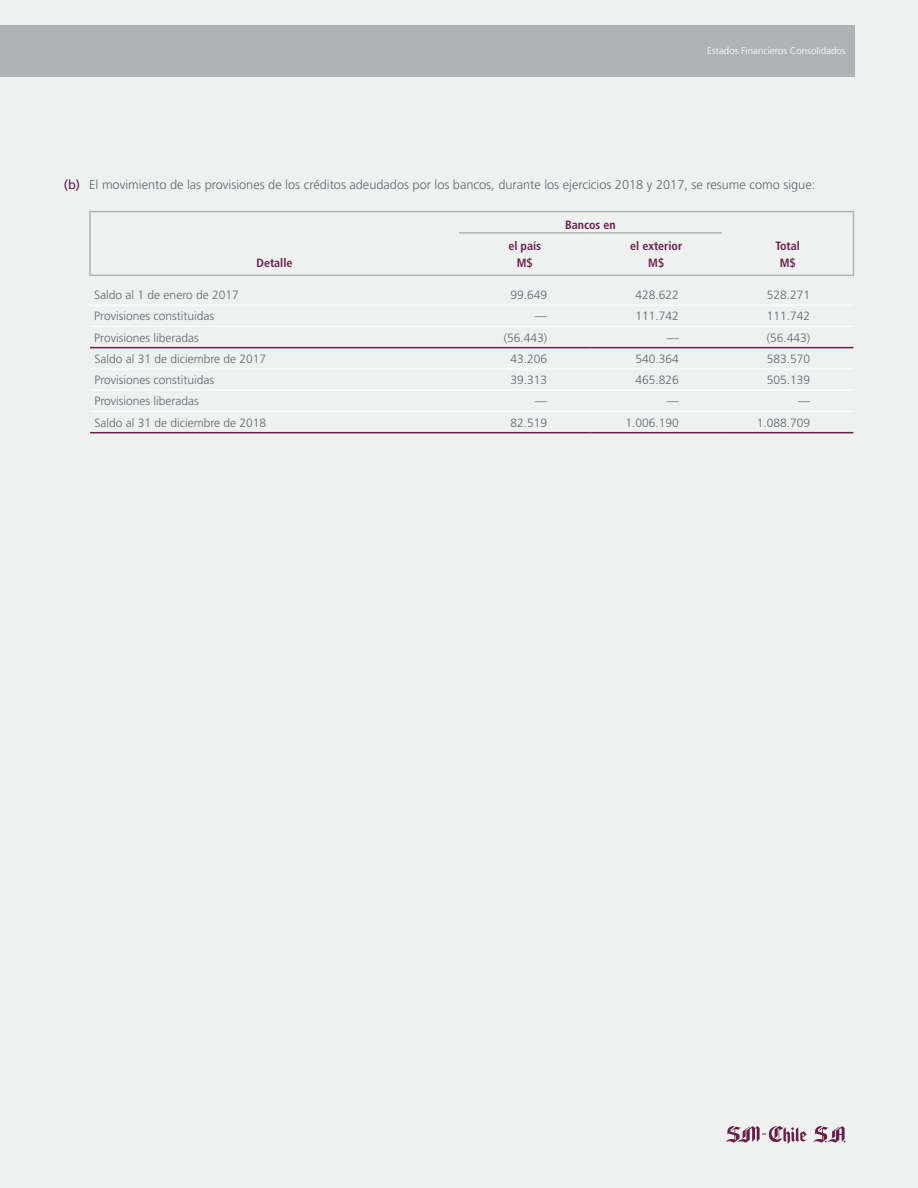
<style>
.page{position:relative;width:918px;height:1188px;background:#eff0f0}
.page>*{position:absolute;margin:0;border:0;box-sizing:border-box;transform-origin:0 0}
.t1{font:300 12.75px "Frutiger LT Std";color:#61676d}
.t2{font:300 12px "Frutiger LT Std";color:#61676d}
.t3{font:700 condensed 12px "Frutiger LT Std";color:#652049}
.t4{font:300 9.75px "Frutiger LT Std";color:#fff}
.s1{font-weight:400;color:#652049}
</style>
<div class="page">
<div style="left:0;top:26px;width:854px;height:51px;background:#b0b3b6"></div>
<svg style="left:725px;top:1126px;width:121px;height:18px"></svg>
<hr style="left:90px;top:305px;width:369px;height:1px;background:#fff">
<hr style="left:459px;top:305px;width:131px;height:1px;background:#fff">
<hr style="left:590px;top:305px;width:132px;height:1px;background:#fff">
<hr style="left:722px;top:305px;width:131px;height:1px;background:#fff">
<hr style="left:90px;top:326px;width:369px;height:1px;background:#fff">
<hr style="left:459px;top:326px;width:131px;height:1px;background:#fff">
<hr style="left:590px;top:326px;width:132px;height:1px;background:#fff">
<hr style="left:722px;top:326px;width:131px;height:1px;background:#fff">
<hr style="left:90px;top:369px;width:369px;height:1px;background:#fff">
<hr style="left:459px;top:369px;width:131px;height:1px;background:#fff">
<hr style="left:590px;top:369px;width:132px;height:1px;background:#fff">
<hr style="left:722px;top:369px;width:131px;height:1px;background:#fff">
<hr style="left:90px;top:390px;width:369px;height:1px;background:#fff">
<hr style="left:459px;top:390px;width:131px;height:1px;background:#fff">
<hr style="left:590px;top:390px;width:132px;height:1px;background:#fff">
<hr style="left:722px;top:390px;width:131px;height:1px;background:#fff">
<hr style="left:90px;top:411px;width:369px;height:1px;background:#fff">
<hr style="left:459px;top:411px;width:131px;height:1px;background:#fff">
<hr style="left:590px;top:411px;width:132px;height:1px;background:#fff">
<hr style="left:722px;top:411px;width:131px;height:1px;background:#fff">
<hr style="left:459px;top:232px;width:131px;height:2px;background:#b0b3b6">
<hr style="left:590px;top:232px;width:132px;height:2px;background:#b0b3b6">
<hr style="left:90px;top:347px;width:369px;height:1px;background:#652049">
<hr style="left:459px;top:347px;width:131px;height:1px;background:#652049">
<hr style="left:590px;top:347px;width:132px;height:1px;background:#652049">
<hr style="left:722px;top:347px;width:131px;height:1px;background:#652049">
<hr style="left:90px;top:432px;width:369px;height:1px;background:#652049">
<hr style="left:459px;top:432px;width:131px;height:1px;background:#652049">
<hr style="left:590px;top:432px;width:132px;height:1px;background:#652049">
<hr style="left:722px;top:432px;width:131px;height:1px;background:#652049">
<hr style="left:89px;top:211px;width:370px;height:1px;background:#b0b3b6">
<hr style="left:89px;top:212px;width:2px;height:21px;background:#b0b3b6">
<hr style="left:459px;top:211px;width:131px;height:1px;background:#b0b3b6">
<hr style="left:590px;top:211px;width:132px;height:1px;background:#b0b3b6">
<hr style="left:722px;top:211px;width:132px;height:1px;background:#b0b3b6">
<hr style="left:89px;top:233px;width:2px;height:21px;background:#b0b3b6">
<hr style="left:89px;top:254px;width:2px;height:21px;background:#b0b3b6">
<svg style="left:853px;top:212px;width:1px;height:63px"></svg>
<hr style="left:89px;top:275px;width:370px;height:1px;background:#b0b3b6">
<hr style="left:459px;top:275px;width:131px;height:1px;background:#b0b3b6">
<hr style="left:590px;top:275px;width:132px;height:1px;background:#b0b3b6">
<hr style="left:722px;top:275px;width:132px;height:1px;background:#b0b3b6">
<p class="t4" style="left:707px;top:45px;width:140px">Estados Financieros Consolidados</p>
<p class="t1" style="left:64px;top:177px;width:753px"><span class="s1">(b)</span> El movimiento de las provisiones de los créditos adeudados por los bancos, durante los ejercicios 2018 y 2017, se resume como sigue:</p>
<p class="t3" style="left:565px;top:217px;width:52px">Bancos en</p>
<p class="t3" style="left:508px;top:239px;width:34px">el país</p>
<p class="t3" style="left:630px;top:239px;width:54px">el exterior</p>
<p class="t3" style="left:775px;top:239px;width:26px">Total</p>
<p class="t3" style="left:257px;top:256px;width:38px">Detalle</p>
<p class="t3" style="left:517px;top:256px;width:18px">M$</p>
<p class="t3" style="left:648px;top:256px;width:18px">M$</p>
<p class="t3" style="left:780px;top:256px;width:18px">M$</p>
<p class="t2" style="left:94px;top:288px;width:146px">Saldo al 1 de enero de 2017</p>
<p class="t2" style="left:511px;top:288px;width:38px">99.649</p>
<p class="t2" style="left:635px;top:288px;width:45px">428.622</p>
<p class="t2" style="left:767px;top:288px;width:45px">528.271</p>
<p class="t2" style="left:94px;top:309px;width:121px">Provisiones constituidas</p>
<p class="t2" style="left:535px;top:309px;width:13px">—</p>
<p class="t2" style="left:635px;top:309px;width:45px">111.742</p>
<p class="t2" style="left:767px;top:309px;width:45px">111.742</p>
<p class="t2" style="left:94px;top:331px;width:106px">Provisiones liberadas</p>
<p class="t2" style="left:504px;top:331px;width:45px">(56.443)</p>
<p class="t2" style="left:667px;top:331px;width:13px">—</p>
<p class="t2" style="left:767px;top:331px;width:45px">(56.443)</p>
<p class="t2" style="left:94px;top:352px;width:173px">Saldo al 31 de diciembre de 2017</p>
<p class="t2" style="left:511px;top:352px;width:38px">43.206</p>
<p class="t2" style="left:635px;top:352px;width:45px">540.364</p>
<p class="t2" style="left:767px;top:352px;width:45px">583.570</p>
<p class="t2" style="left:94px;top:373px;width:121px">Provisiones constituidas</p>
<p class="t2" style="left:511px;top:373px;width:38px">39.313</p>
<p class="t2" style="left:635px;top:373px;width:45px">465.826</p>
<p class="t2" style="left:767px;top:373px;width:45px">505.139</p>
<p class="t2" style="left:94px;top:394px;width:106px">Provisiones liberadas</p>
<p class="t2" style="left:535px;top:394px;width:13px">—</p>
<p class="t2" style="left:667px;top:394px;width:13px">—</p>
<p class="t2" style="left:798px;top:394px;width:13px">—</p>
<p class="t2" style="left:94px;top:416px;width:173px">Saldo al 31 de diciembre de 2018</p>
<p class="t2" style="left:511px;top:416px;width:38px">82.519</p>
<p class="t2" style="left:625px;top:416px;width:55px">1.006.190</p>
<p class="t2" style="left:757px;top:416px;width:55px">1.088.709</p>
</div>
